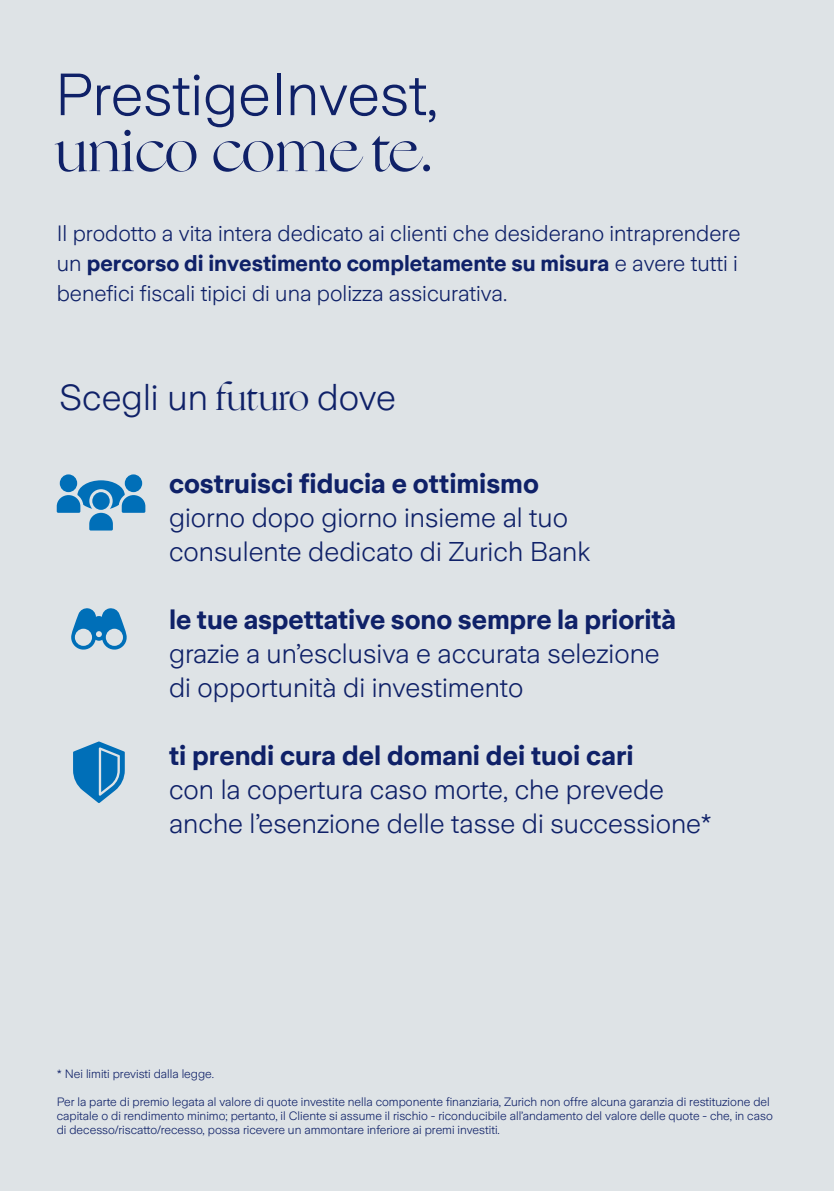
<style>
.page{position:relative;width:834px;height:1191px;background:#fff}
.page>*{position:absolute;margin:0;border:0;box-sizing:border-box;transform-origin:0 0}
.t1{font:300 59px "Zurich Sans";color:#0f2168}
.t2{font:59px "Ogg";color:#0f2168}
.t3{font:300 36px "Zurich Sans";color:#0f2168}
.t4{font:300 27px/34px "Zurich Sans";color:#0f2168}
.t5{font:700 27px "Zurich Sans";color:#0f2168}
.t6{font:300 22px/30px "Zurich Sans";color:#0f2168;text-align:justify}
.t7{font:300 12px/14px "Zurich Sans";color:#0f2168}
.s1{font-weight:700}
.s2{font-family:"Ogg";font-weight:400}
</style>
<div class="page">
<div style="left:0;top:0;width:833px;height:1191px;background:#dee3e6"></div>
<svg style="left:73px;top:741px;width:52px;height:62px"></svg>
<svg style="left:71px;top:608px;width:56px;height:42px"></svg>
<svg style="left:125px;top:474px;width:17px;height:18px"></svg>
<svg style="left:60px;top:474px;width:17px;height:18px"></svg>
<svg style="left:57px;top:480px;width:88px;height:50px"></svg>
<h1 class="t1" style="left:55px;top:63px;width:384px">PrestigeInvest,</h1>
<h1 class="t2" style="left:55px;top:112px;width:380px">unico come te.</h1>
<h3 class="t6" style="left:57px;top:219px;width:685px">Il prodotto a vita intera dedicato ai clienti che desiderano intraprendere un <span class="s1">percorso di investimento completamente su misura</span> e avere tutti i benefici fiscali tipici di una polizza assicurativa.</h3>
<h2 class="t3" style="left:59px;top:378px;width:338px">Scegli un <span class="s2">futuro</span> dove</h2>
<h3 class="t5" style="left:169px;top:469px;width:371px">costruisci fiducia e ottimismo</h3>
<h3 class="t4" style="left:169px;top:501px;width:423px">giorno dopo giorno insieme al tuo consulente dedicato di Zurich Bank</h3>
<h3 class="t5" style="left:169px;top:605px;width:508px">le tue aspettative sono sempre la priorità</h3>
<h3 class="t4" style="left:169px;top:637px;width:492px">grazie a un’esclusiva e accurata selezione di opportunità di investimento</h3>
<h3 class="t5" style="left:169px;top:741px;width:466px">ti prendi cura del domani dei tuoi cari</h3>
<h3 class="t4" style="left:169px;top:773px;width:544px">con la copertura caso morte, che prevede anche l’esenzione delle tasse di successione*</h3>
<p class="t7" style="left:57px;top:1067px;width:159px">* Nei limiti previsti dalla legge.</p>
<p class="t7" style="left:57px;top:1095px;width:717px">Per la parte di premio legata al valore di quote investite nella componente finanziaria, Zurich non offre alcuna garanzia di restituzione del capitale o di rendimento minimo; pertanto, il Cliente si assume il rischio - riconducibile all’andamento del valore delle quote - che, in caso di decesso/riscatto/recesso, possa ricevere un ammontare inferiore ai premi investiti.</p>
</div>
